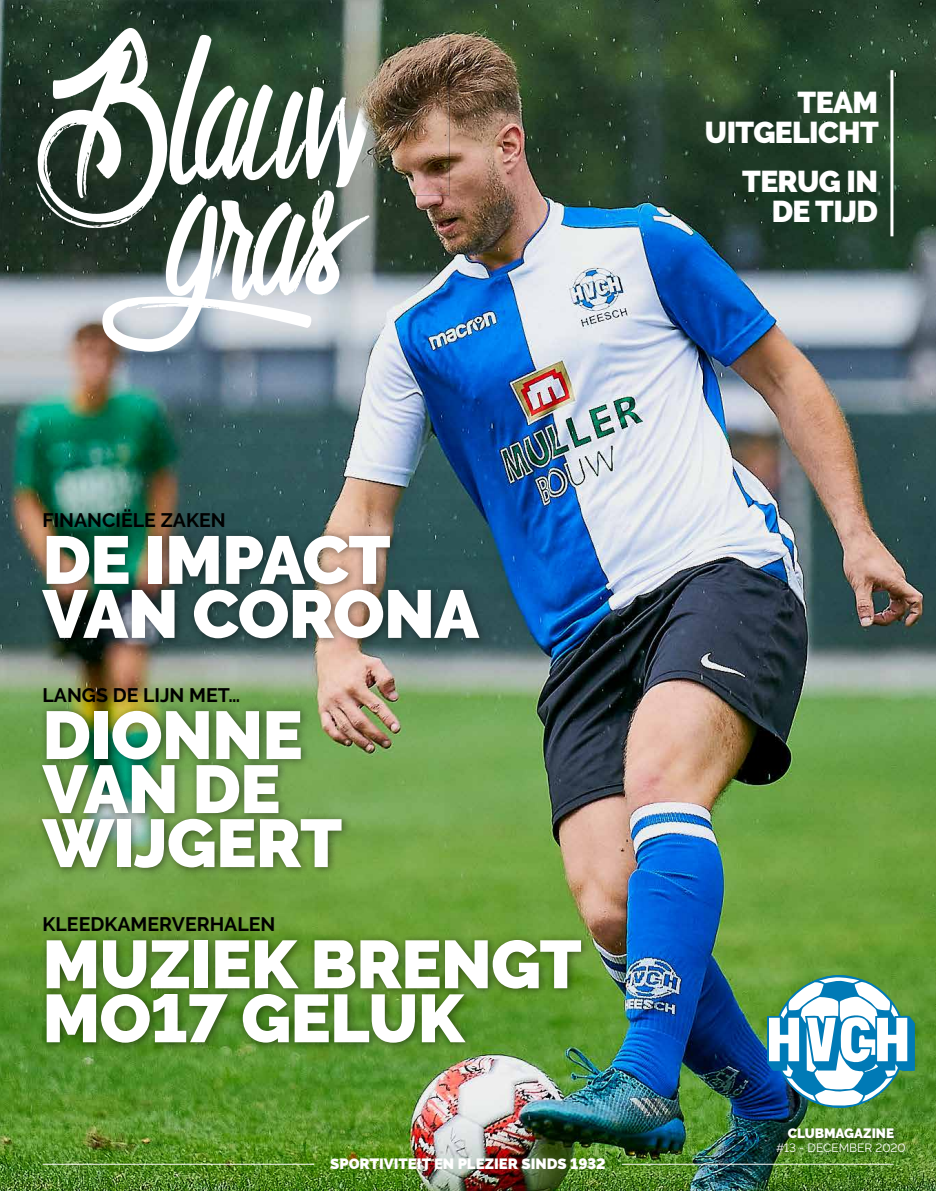
<style>
.page{position:relative;width:936px;height:1191px;background:#fff}
.page>*{position:absolute;margin:0;border:0;box-sizing:border-box;transform-origin:0 0}
.t1{font:900 67.5px/54px "Raleway";letter-spacing:-.01em;color:#fff}
.t2{font:900 30px/30px "Raleway";letter-spacing:-.02em;color:#fff;text-align:right}
.t3{font:700 19.5px "Raleway";color:#000}
.t4{font:800 15px "Raleway";color:#fff}
.t5{font:900 13.5px "Raleway";color:#fff}
.t6{font:12px "Raleway";color:#fff}
</style>
<div class="page">
<img style="left:0;top:385px;width:935px;height:806px">
<hr style="left:43px;top:1163px;width:271px;height:1px;background:#fff">
<hr style="left:621px;top:1163px;width:272px;height:1px;background:#fff">
<div style="left:774px;top:1125px;width:138px;height:34px;background:#000;opacity:.5"></div>
<svg style="left:767px;top:970px;width:147px;height:142px"></svg>
<div style="left:35px;top:703px;width:317px;height:174px;background:#000;opacity:.5"></div>
<div style="left:39px;top:932px;width:552px;height:121px;background:#000;opacity:.5"></div>
<div style="left:35px;top:528px;width:454px;height:120px;background:#000;opacity:.5"></div>
<img style="left:0;top:0;width:935px;height:385px">
<p class="t2" style="left:705px;top:87px;width:175px">TEAM<br>UITGELICHT</p>
<p class="t2" style="left:742px;top:166px;width:137px">TERUG IN<br>DE TIJD</p>
<p class="t3" style="left:43px;top:509px;width:185px">FINANCIËLE ZAKEN</p>
<p class="t1" style="left:43px;top:533px;width:438px">DE IMPACT<br>VAN CORONA</p>
<p class="t3" style="left:43px;top:684px;width:199px">LANGS DE LIJN MET…</p>
<p class="t1" style="left:43px;top:708px;width:301px">DIONNE<br>VAN DE<br>WIJGERT</p>
<p class="t3" style="left:43px;top:913px;width:234px">KLEEDKAMERVERHALEN</p>
<p class="t1" style="left:43px;top:937px;width:540px">MUZIEK BRENGT<br>MO17 GELUK</p>
<p class="t4" style="left:330px;top:1155px;width:277px">SPORTIVITEIT EN PLEZIER SINDS 1932</p>
<p class="t5" style="left:787px;top:1125px;width:108px">CLUBMAGAZINE</p>
<p class="t6" style="left:776px;top:1140px;width:131px">#13 - DECEMBER 2020</p>
</div>
